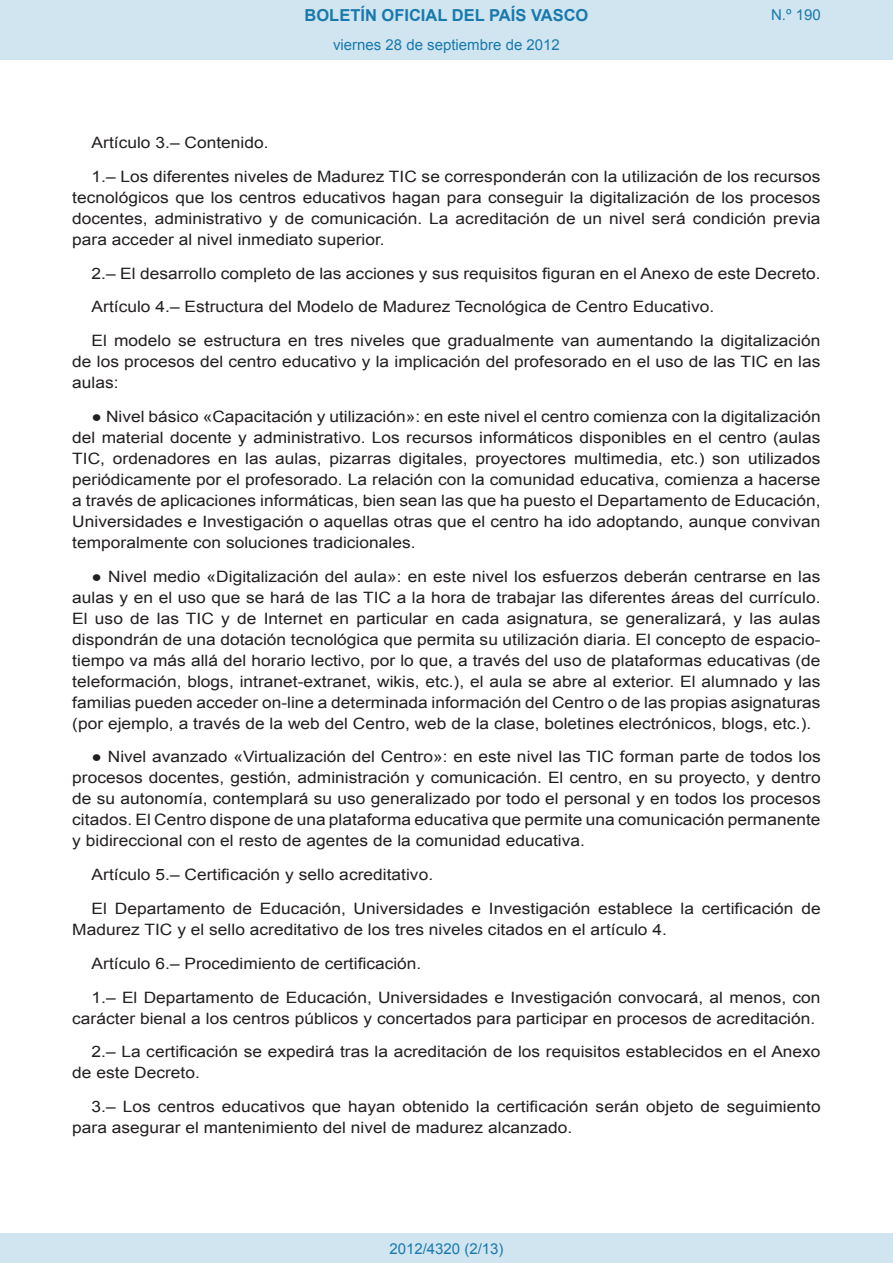
<style>
.page{position:relative;width:893px;height:1263px;background:#fff}
.page>*{position:absolute;margin:0;border:0;box-sizing:border-box;transform-origin:0 0}
.t1{font:700 16.5px "Arial";color:#1879ad}
.BOPVDetalle{font:15.6px/21px "Arial";color:#231f20;text-align:justify;scale:1.11 1}
.Paginacion_Centro{font:15px "Arial";color:#1879ad}
</style>
<div class="page">
<div style="left:0;top:0;width:893px;height:60px;background:#d0e5f0"></div>
<div style="left:0;top:1233px;width:893px;height:30px;background:#d0e5f0"></div>
<p class="t1" style="left:305px;top:4px;width:285px">BOLETÍN OFICIAL DEL PAÍS VASCO</p>
<p class="Paginacion_Centro" style="left:333px;top:35px;width:228px">viernes 28 de septiembre de 2012</p>
<p class="Paginacion_Centro" style="left:771px;top:5px;width:51px">N.º 190</p>
<p class="BOPVDetalle" style="left:92px;top:132px;width:161px">Artículo 3.– Contenido.</p>
<p class="BOPVDetalle" style="left:72px;top:166px;width:676px;text-indent:19px">1.– Los diferentes niveles de Madurez TIC se corresponderán con la utilización de los recursos tecnológicos que los centros educativos hagan para conseguir la digitalización de los procesos docentes, administrativo y de comunicación. La acreditación de un nivel será condición previa para acceder al nivel inmediato superior.</p>
<p class="BOPVDetalle" style="left:92px;top:263px;width:658px">2.– El desarrollo completo de las acciones y sus requisitos figuran en el Anexo de este Decreto.</p>
<p class="BOPVDetalle" style="left:92px;top:297px;width:562px">Artículo 4.– Estructura del Modelo de Madurez Tecnológica de Centro Educativo.</p>
<p class="BOPVDetalle" style="left:72px;top:330px;width:675px;text-indent:19px">El modelo se estructura en tres niveles que gradualmente van aumentando la digitalización de los procesos del centro educativo y la implicación del profesorado en el uso de las TIC en las aulas:</p>
<p class="BOPVDetalle" style="left:72px;top:406px;width:676px;text-indent:19px">● Nivel básico «Capacitación y utilización»: en este nivel el centro comienza con la digitalización del material docente y administrativo. Los recursos informáticos disponibles en el centro (aulas TIC, ordenadores en las aulas, pizarras digitales, proyectores multimedia, etc.) son utilizados periódicamente por el profesorado. La relación con la comunidad educativa, comienza a hacerse a través de aplicaciones informáticas, bien sean las que ha puesto el Departamento de Educación, Universidades e Investigación o aquellas otras que el centro ha ido adoptando, aunque convivan temporalmente con soluciones tradicionales.</p>
<p class="BOPVDetalle" style="left:72px;top:566px;width:676px;text-indent:19px">● Nivel medio «Digitalización del aula»: en este nivel los esfuerzos deberán centrarse en las aulas y en el uso que se hará de las TIC a la hora de trabajar las diferentes áreas del currículo.<br>El uso de las TIC y de Internet en particular en cada asignatura, se generalizará, y las aulas dispondrán de una dotación tecnológica que permita su utilización diaria. El concepto de espacio&shy;tiempo va más allá del horario lectivo, por lo que, a través del uso de plataformas educativas (de teleformación, blogs, intranet-extranet, wikis, etc.), el aula se abre al exterior. El alumnado y las familias pueden acceder on-line a determinada información del Centro o de las propias asignaturas (por ejemplo, a través de la web del Centro, web de la clase, boletines electrónicos, blogs, etc.).</p>
<p class="BOPVDetalle" style="left:72px;top:747px;width:676px;text-indent:19px">● Nivel avanzado «Virtualización del Centro»: en este nivel las TIC forman parte de todos los procesos docentes, gestión, administración y comunicación. El centro, en su proyecto, y dentro de su autonomía, contemplará su uso generalizado por todo el personal y en todos los procesos citados. El Centro dispone de una plataforma educativa que permite una comunicación permanente y bidireccional con el resto de agentes de la comunidad educativa.</p>
<p class="BOPVDetalle" style="left:92px;top:864px;width:309px">Artículo 5.– Certificación y sello acreditativo.</p>
<p class="BOPVDetalle" style="left:72px;top:898px;width:676px;text-indent:19px">El Departamento de Educación, Universidades e Investigación establece la certificación de<br>Madurez TIC y el sello acreditativo de los tres niveles citados en el artículo 4.</p>
<p class="BOPVDetalle" style="left:92px;top:953px;width:299px">Artículo 6.– Procedimiento de certificación.</p>
<p class="BOPVDetalle" style="left:72px;top:987px;width:676px;text-indent:19px">1.– El Departamento de Educación, Universidades e Investigación convocará, al menos, con carácter bienal a los centros públicos y concertados para participar en procesos de acreditación.</p>
<p class="BOPVDetalle" style="left:72px;top:1041px;width:676px;text-indent:19px">2.– La certificación se expedirá tras la acreditación de los requisitos establecidos en el Anexo de este Decreto.</p>
<p class="BOPVDetalle" style="left:72px;top:1096px;width:676px;text-indent:19px">3.– Los centros educativos que hayan obtenido la certificación serán objeto de seguimiento para asegurar el mantenimiento del nivel de madurez alcanzado.</p>
<p class="Paginacion_Centro" style="left:389px;top:1238px;width:116px">2012/4320 (2/13)</p>
</div>
